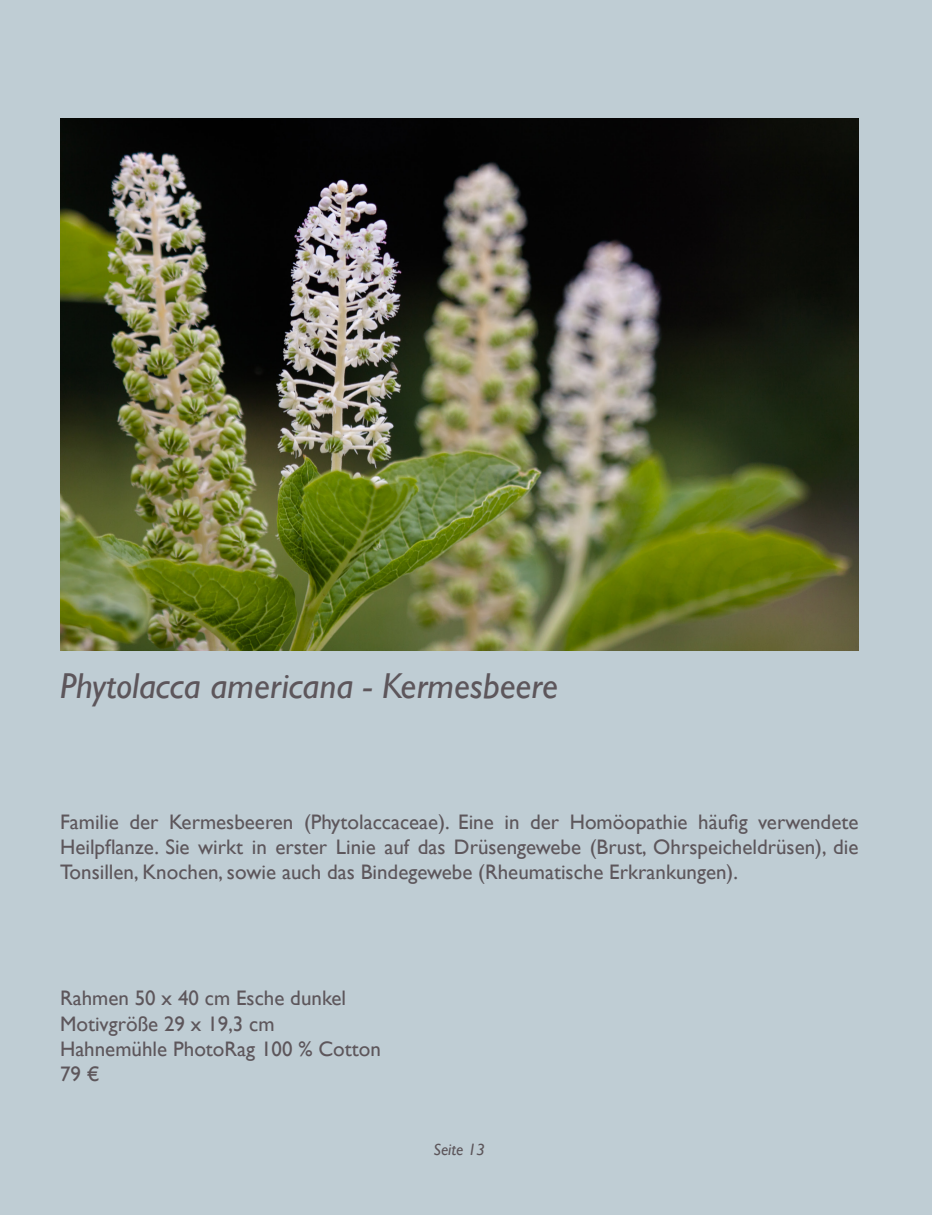
<style>
.page{position:relative;width:932px;height:1215px;background:#bfcdd4}
.page>*{position:absolute;margin:0;border:0;box-sizing:border-box;transform-origin:0 0}
.t1{font:italic 36px "Gill Sans";color:#5d565b}
.t2{font:21px/25.2px "Gill Sans";color:#5d565b;text-align:justify}
.t3{font:italic 16.5px "Gill Sans";color:#5d565b}
</style>
<div class="page">
<img style="left:60px;top:118px;width:798px;height:532px">
<h1 class="t1" style="left:60px;top:666px;width:499px">Phytolacca americana - Kermesbeere</h1>
<p class="t2" style="left:60px;top:809px;width:800px">Familie der Kermesbeeren (Phytolaccaceae). Eine in der Homöopathie häufig verwendete Heilpflanze. Sie wirkt in erster Linie auf das Drüsengewebe (Brust, Ohrspeicheldrüsen), die Tonsillen, Knochen, sowie auch das Bindegewebe (Rheumatische Erkrankungen).</p>
<p class="t2" style="left:60px;top:986px;width:322px;text-align:left">Rahmen 50 x 40 cm Esche dunkel<br>Motivgröße 29 x 19,3 cm<br>Hahnemühle PhotoRag 100 % Cotton<br>79 €</p>
<p class="t3" style="left:433px;top:1140px;width:53px">Seite 13</p>
</div>
